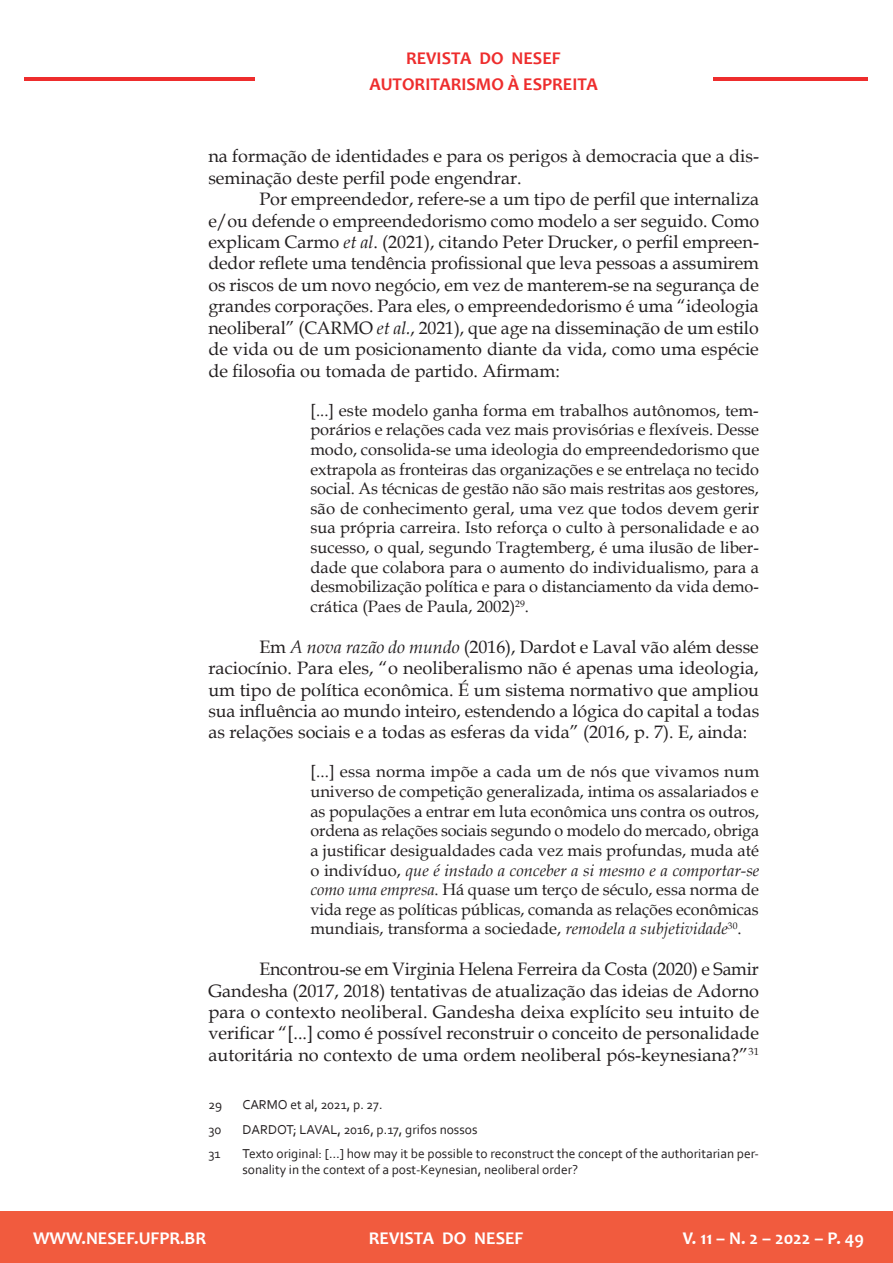
<style>
.page{position:relative;width:893px;height:1263px;background:#fff}
.page>*{position:absolute;margin:0;border:0;box-sizing:border-box;transform-origin:0 0}
.t1{font:18px/21.5px "Book Antiqua";color:#231f20;text-align:justify}
.t2{font:700 18px "Candara";color:#fff}
.t3{font:700 18px/25.8px "Candara";color:#ee2d2d;text-align:center}
.t4{font:16.5px/19.6px "Book Antiqua";color:#231f20;text-align:justify}
.t5{font:13.5px/15.8px "Corbel";color:#231f20}
.s1{font-style:italic}
</style>
<div class="page">
<div style="left:0;top:1212px;width:893px;height:51px;background:#f15b3e"></div>
<hr style="left:25px;top:77px;width:230px;height:4px;background:#ee2d2d">
<hr style="left:713px;top:77px;width:155px;height:4px;background:#ee2d2d">
<p class="t3" style="left:370px;top:45px;width:230px">REVISTA DO NESEF<br>AUTORITARISMO À ESPREITA</p>
<p class="t1" style="left:208px;top:145px;width:552px">na formação de identidades e para os perigos à democracia que a dis&shy;seminação deste perfil pode engendrar.</p>
<p class="t1" style="left:208px;top:188px;width:552px;text-indent:51px">Por empreendedor, refere-se a um tipo de perfil que internaliza e/ou defende o empreendedorismo como modelo a ser seguido. Como explicam Carmo <span class="s1">et al</span>. (2021), citando Peter Drucker, o perfil empreen&shy;dedor reflete uma tendência profissional que leva pessoas a assumirem os riscos de um novo negócio, em vez de manterem-se na segurança de grandes corporações. Para eles, o empreendedorismo é uma “ideologia neoliberal” (CARMO <span class="s1">et al.</span>, 2021), que age na disseminação de um estilo de vida ou de um posicionamento diante da vida, como uma espécie de filosofia ou tomada de partido. Afirmam:</p>
<p class="t4" style="left:310px;top:400px;width:450px">[...] este modelo ganha forma em trabalhos autônomos, tem&shy;porários e relações cada vez mais provisórias e flexíveis. Desse modo, consolida-se uma ideologia do empreendedorismo que extrapola as fronteiras das organizações e se entrelaça no tecido social. As técnicas de gestão não são mais restritas aos gestores, são de conhecimento geral, uma vez que todos devem gerir sua própria carreira. Isto reforça o culto à personalidade e ao sucesso, o qual, segundo Tragtemberg, é uma ilusão de liber&shy;dade que colabora para o aumento do individualismo, para a desmobilização política e para o distanciamento da vida demo&shy;crática (Paes de Paula, 2002)<sup>29</sup>.</p>
<p class="t1" style="left:208px;top:635px;width:552px;text-indent:51px">Em <span class="s1">A nova razão do mundo</span> (2016), Dardot e Laval vão além desse raciocínio. Para eles, “o neoliberalismo não é apenas uma ideologia, um tipo de política econômica. É um sistema normativo que ampliou sua influência ao mundo inteiro, estendendo a lógica do capital a todas as relações sociais e a todas as esferas da vida” (2016, p. 7). E, ainda:</p>
<p class="t4" style="left:310px;top:761px;width:450px">[...] essa norma impõe a cada um de nós que vivamos num universo de competição generalizada, intima os assalariados e as populações a entrar em luta econômica uns contra os outros, ordena as relações sociais segundo o modelo do mercado, obriga a justificar desigualdades cada vez mais profundas, muda até o indivíduo, <span class="s1">que é instado a conceber a si mesmo e a comportar-se como uma empresa</span>. Há quase um terço de século, essa norma de vida rege as políticas públicas, comanda as relações econômicas mundiais, transforma a sociedade, <span class="s1">remodela a subjetividade</span><sup>30</sup>.</p>
<p class="t1" style="left:208px;top:958px;width:552px;text-indent:51px">Encontrou-se em Virginia Helena Ferreira da Costa (2020) e Samir Gandesha (2017, 2018) tentativas de atualização das ideias de Adorno para o contexto neoliberal. Gandesha deixa explícito seu intuito de verificar “[...] como é possível reconstruir o conceito de personalidade autoritária no contexto de uma ordem neoliberal pós-keynesiana?”<sup>31</sup></p>
<p class="t5" style="left:208px;top:1097px;width:15px">29</p>
<p class="t5" style="left:242px;top:1097px;width:142px">CARMO et al, 2021, p. 27.</p>
<p class="t5" style="left:208px;top:1121px;width:15px">30</p>
<p class="t5" style="left:242px;top:1121px;width:237px">DARDOT; LAVAL, 2016, p.17, grifos nossos</p>
<p class="t5" style="left:208px;top:1145px;width:14px">31</p>
<p class="t5" style="left:242px;top:1145px;width:518px">Texto original: […] how may it be possible to reconstruct the concept of the authoritarian per&shy;sonality in the context of a post-Keynesian, neoliberal order?</p>
<p class="t2" style="left:33px;top:1227px;width:175px">WWW.NESEF.UFPR.BR</p>
<p class="t2" style="left:369px;top:1227px;width:156px">REVISTA DO NESEF</p>
<p class="t2" style="left:683px;top:1227px;width:183px">V. 11 – N. 2 – 2022 – P. 49</p>
</div>
